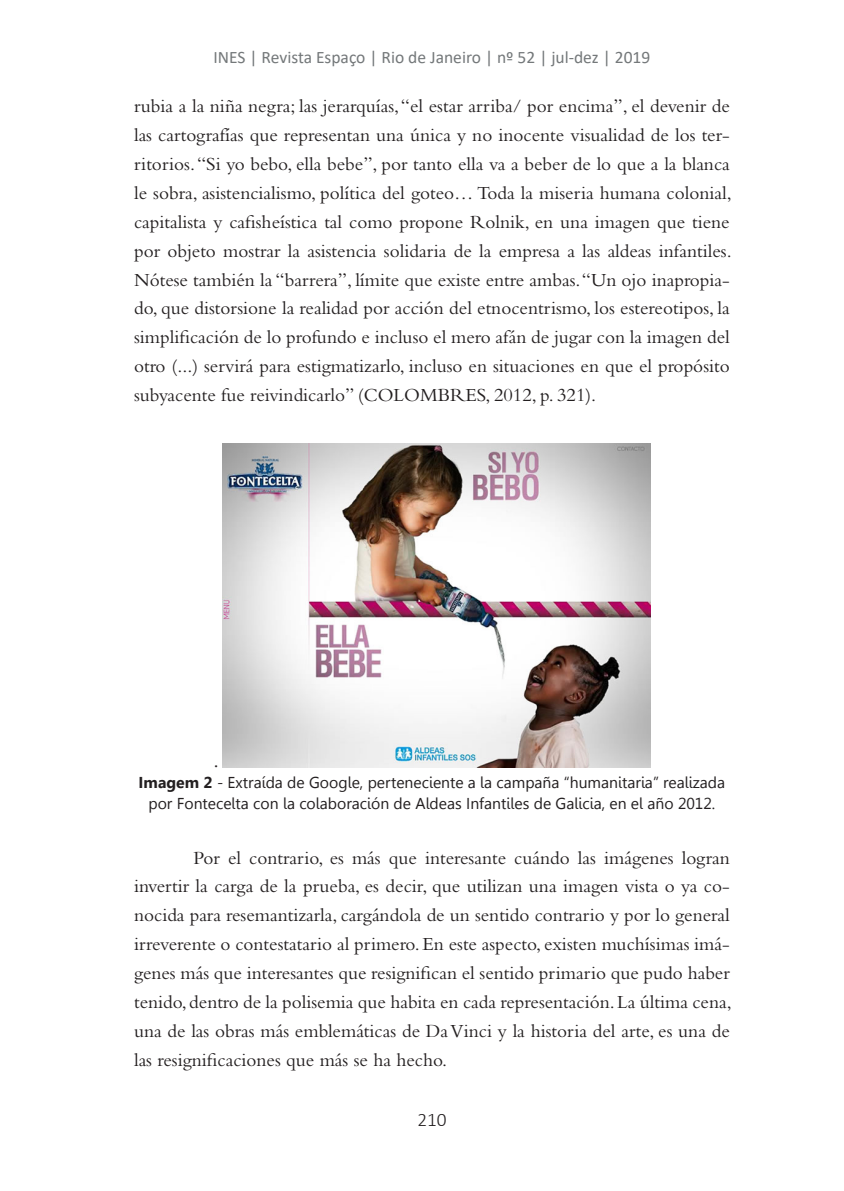
<style>
.page{position:relative;width:844px;height:1191px;background:#fff}
.page>*{position:absolute;margin:0;border:0;box-sizing:border-box;transform-origin:0 0}
.TEXTO{font:21px "Bembo Std";color:#231f20}
.TEXTO-2{font:19.25px/28.9px "Bembo Std";color:#231f20;text-align:justify}
.t1{font:300 19.25px "Calibri";color:#231f20}
.t2{font:17.5px "Calibri";color:#74787a}
.legenda{font:15.75px/21px "Gisha";color:#231f20;text-align:center}
.s1{font-weight:700}
</style>
<div class="page">
<img style="left:223px;top:443px;width:427px;height:324px">
<p class="t2" style="left:213px;top:45px;width:438px">INES | Revista Espaço | Rio de Janeiro | nº 52 | jul-dez | 2019</p>
<p class="TEXTO-2" style="left:134px;top:91px;width:599px">rubia a la niña negra; las jerarquías, “el estar arriba/ por encima”, el devenir de las cartografías que representan una única y no inocente visualidad de los ter&shy;ritorios. “Si yo bebo, ella bebe”, por tanto ella va a beber de lo que a la blanca le sobra, asistencialismo, política del goteo… Toda la miseria humana colonial, capitalista y cafisheística tal como propone Rolnik, en una imagen que tiene por objeto mostrar la asistencia solidaria de la empresa a las aldeas infantiles.<br>Nótese también la “barrera”, límite que existe entre ambas. “Un ojo inapropia&shy;do, que distorsione la realidad por acción del etnocentrismo, los estereotipos, la simplificación de lo profundo e incluso el mero afán de jugar con la imagen del otro (...) servirá para estigmatizarlo, incluso en situaciones en que el propósito subyacente fue reivindicarlo” (COLOMBRES, 2012, p. 321).</p>
<p class="TEXTO" style="left:213px;top:748px;width:7px">.</p>
<p class="legenda" style="left:139px;top:772px;width:588px"><span class="s1">Imagem 2</span> - Extraída de Google, perteneciente a la campaña “humanitaria” realizada por Fontecelta con la colaboración de Aldeas Infantiles de Galicia, en el año 2012.</p>
<p class="TEXTO-2" style="left:134px;top:842px;width:599px;text-indent:60px">Por el contrario, es más que interesante cuándo las imágenes logran invertir la carga de la prueba, es decir, que utilizan una imagen vista o ya co&shy;nocida para resemantizarla, cargándola de un sentido contrario y por lo general irreverente o contestatario al primero. En este aspecto, existen muchísimas imá&shy;genes más que interesantes que resignifican el sentido primario que pudo haber tenido, dentro de la polisemia que habita en cada representación. La última cena, una de las obras más emblemáticas de Da Vinci y la historia del arte, es una de las resignificaciones que más se ha hecho.</p>
<p class="t1" style="left:417px;top:1108px;width:31px">210</p>
</div>
